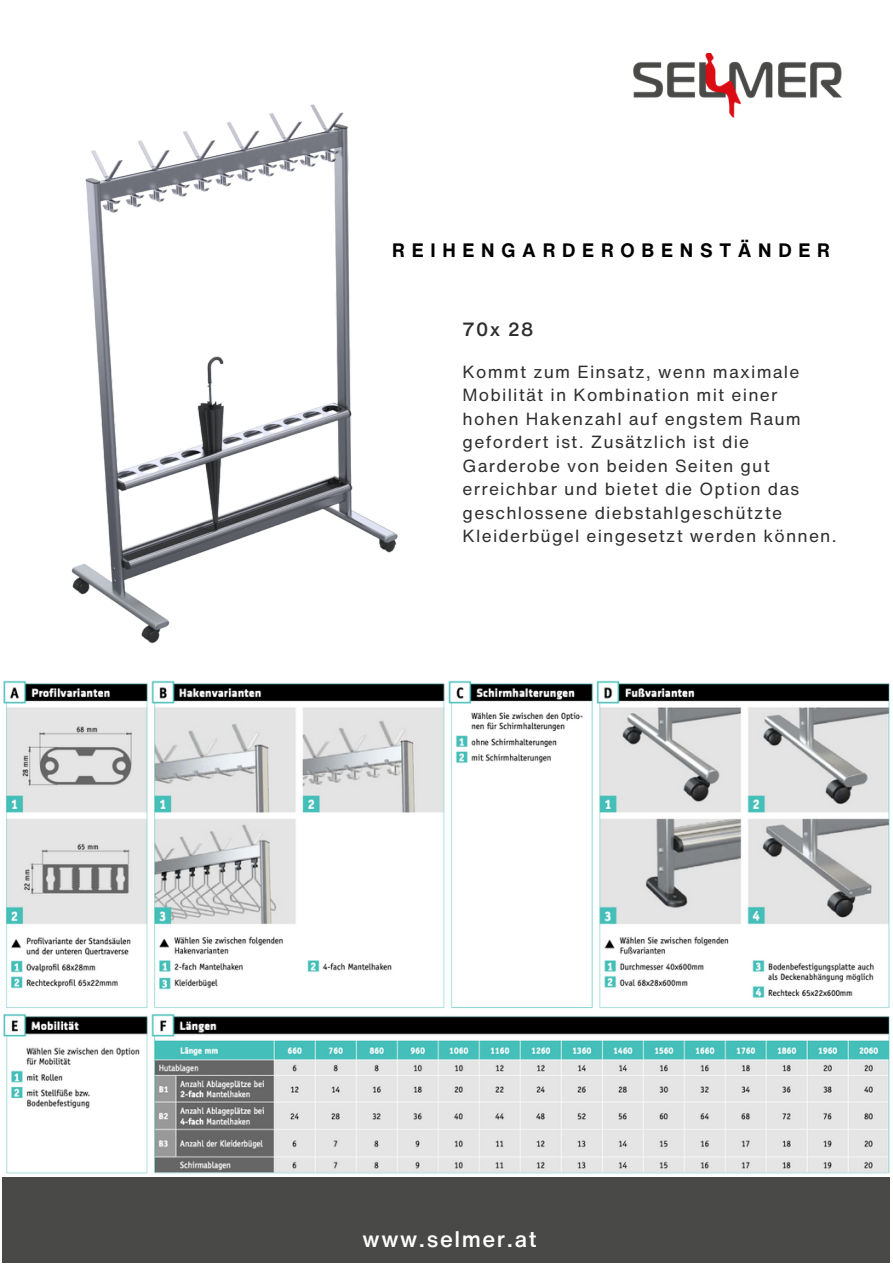
<style>
.page{position:relative;width:893px;height:1264px;background:#fff}
.page>*{position:absolute;margin:0;border:0;box-sizing:border-box;transform-origin:0 0}
.t1{font:500 22.2px "Helvetica Now Text";letter-spacing:.07em;color:#fff}
.t2{font:700 19.05px "Helvetica Now Text";letter-spacing:.35em;color:#000}
.t3{font:500 18.75px "Helvetica Now Text";color:#2e2e2e}
.t4{font:17.25px/23.5px "Helvetica Now Text";letter-spacing:.07em;color:#2e2e2e}
</style>
<div class="page">
<img style="left:71px;top:104px;width:327px;height:540px">
<img style="left:633px;top:53px;width:208px;height:64px">
<div style="left:2px;top:1173px;width:887px;height:89px;background:#494948"></div>
<img style="left:2px;top:680px;width:888px;height:496px">
<p class="t2" style="left:392px;top:236px;width:439px">REIHENGARDEROBENSTÄNDER</p>
<p class="t3" style="left:462px;top:315px;width:72px">70x 28</p>
<p class="t4" style="left:462px;top:359px;width:375px">Kommt zum Einsatz, wenn maximale Mobilität in Kombination mit einer hohen Hakenzahl auf engstem Raum gefordert ist. Zusätzlich ist die Garderobe von beiden Seiten gut erreichbar und bietet die Option das geschlossene diebstahlgeschützte Kleiderbügel eingesetzt werden können.</p>
<p class="t1" style="left:362px;top:1221px;width:175px">www.selmer.at</p>
</div>
